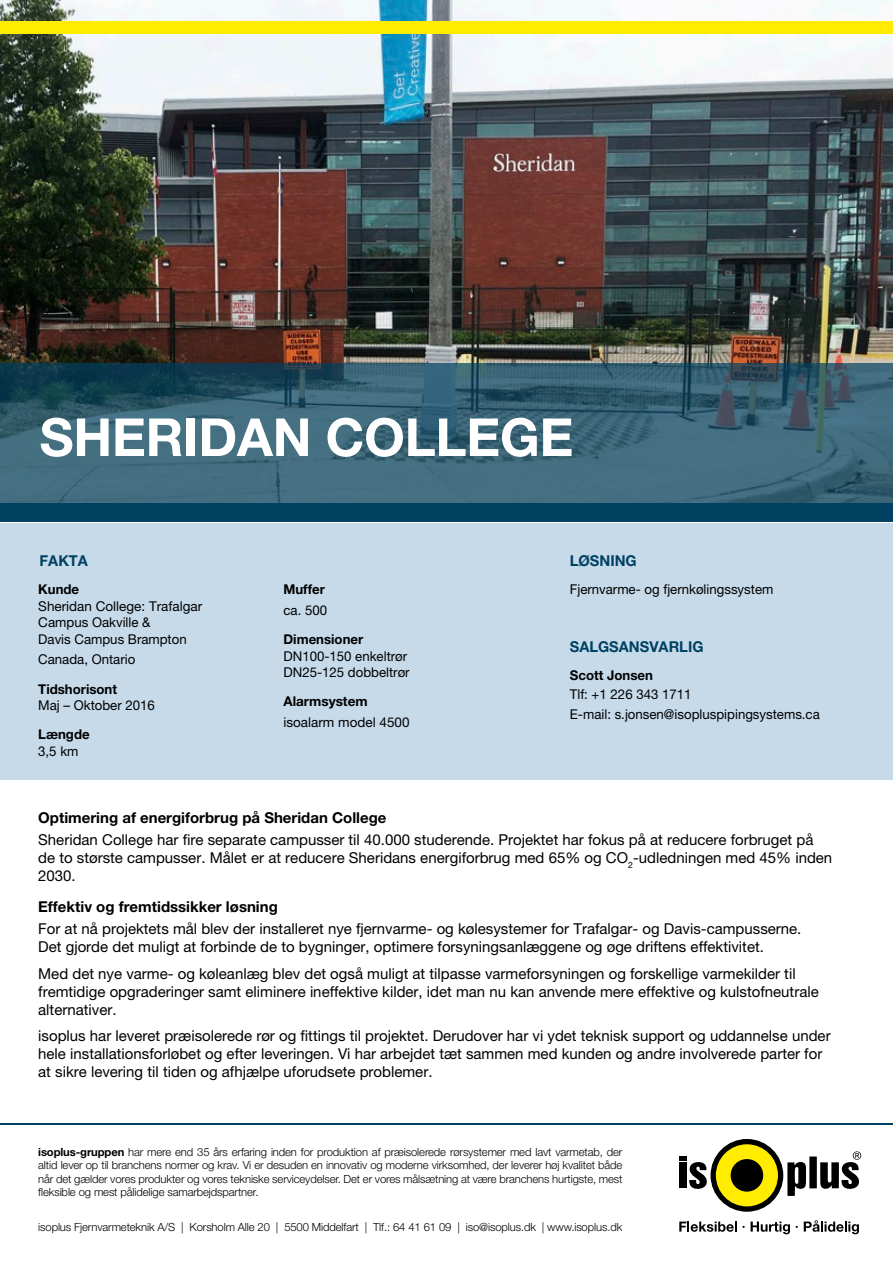
<style>
.page{position:relative;width:893px;height:1263px;background:#fff}
.page>*{position:absolute;margin:0;border:0;box-sizing:border-box;transform-origin:0 0}
.t1{font:700 52.5px "Helvetica Neue LT Pro";letter-spacing:-.005em;color:#fff}
.t2{font:15px/18px "Helvetica Neue LT Pro";color:#000}
.t3{font:700 15px "Helvetica Neue LT Pro";color:#000}
.t4{font:700 15px "Helvetica Neue LT Pro";color:#004162}
.t5{font:13.5px/16.5px "Helvetica Neue LT Pro";color:#000}
.t6{font:700 13.5px "Helvetica Neue LT Pro";color:#000}
.t7{font:300 11.25px/13.5px "Helvetica Neue LT Pro";letter-spacing:-.01em;color:#000;text-align:justify}
.s1{font-weight:700}
</style>
<div class="page">
<img style="left:0;top:0;width:893px;height:364px">
<div style="left:0;top:523px;width:893px;height:256px;background:#c6daea"></div>
<div style="left:0;top:503px;width:893px;height:19px;background:#004162"></div>
<div style="left:0;top:21px;width:893px;height:13px;background:#ffec00"></div>
<svg style="left:0;top:364px;width:893px;height:139px;background:#396375"></svg>
<hr style="left:0;top:1124px;width:893px;height:1px;background:#004162">
<svg style="left:710px;top:1139px;width:73px;height:73px"></svg>
<div style="left:716px;top:1144px;width:62px;height:62px;background:#ffec00;border-radius:50%"></div>
<svg style="left:787px;top:1151px;width:74px;height:45px"></svg>
<svg style="left:679px;top:1156px;width:28px;height:33px"></svg>
<div style="left:679px;top:1162px;width:7px;height:26px;background:#000"></div>
<div style="left:731px;top:1159px;width:32px;height:32px;background:#000;border-radius:50%"></div>
<svg style="left:679px;top:1221px;width:58px;height:11px"></svg>
<svg style="left:751px;top:1221px;width:39px;height:13px"></svg>
<svg style="left:804px;top:1220px;width:55px;height:14px"></svg>
<h1 class="t1" style="left:40px;top:405px;width:535px">SHERIDAN COLLEGE</h1>
<p class="t4" style="left:40px;top:551px;width:50px">FAKTA</p>
<p class="t4" style="left:570px;top:551px;width:68px">LØSNING</p>
<p class="t6" style="left:38px;top:581px;width:42px">Kunde</p>
<p class="t5" style="left:38px;top:597px;width:165px">Sheridan College: Trafalgar<br>Campus Oakville &amp;<br>Davis Campus Brampton</p>
<p class="t5" style="left:38px;top:651px;width:99px">Canada, Ontario</p>
<p class="t6" style="left:38px;top:680px;width:80px">Tidshorisont</p>
<p class="t5" style="left:38px;top:697px;width:118px">Maj – Oktober 2016</p>
<p class="t6" style="left:38px;top:726px;width:53px">Længde</p>
<p class="t5" style="left:38px;top:743px;width:42px">3,5 km</p>
<p class="t6" style="left:283px;top:581px;width:43px">Muffer</p>
<p class="t5" style="left:283px;top:602px;width:45px">ca. 500</p>
<p class="t6" style="left:283px;top:631px;width:81px">Dimensioner</p>
<p class="t5" style="left:283px;top:647px;width:128px">DN100-150 enkeltrør<br>DN25-125 dobbeltrør</p>
<p class="t6" style="left:283px;top:693px;width:86px">Alarmsystem</p>
<p class="t5" style="left:283px;top:714px;width:128px">isoalarm model 4500</p>
<p class="t5" style="left:570px;top:581px;width:205px">Fjernvarme- og fjernkølingssystem</p>
<p class="t4" style="left:570px;top:637px;width:135px">SALGSANSVARLIG</p>
<p class="t6" style="left:570px;top:667px;width:85px">Scott Jonsen</p>
<p class="t5" style="left:570px;top:685px;width:251px;line-height:19.2px">Tlf: +1 226 343 1711<br>E-mail: s.jonsen@isopluspipingsystems.ca</p>
<p class="t3" style="left:38px;top:808px;width:350px">Optimering af energiforbrug på Sheridan College</p>
<p class="t2" style="left:38px;top:831px;width:795px">Sheridan College har fire separate campusser til 40.000 studerende. Projektet har fokus på at reducere forbruget på de to største campusser. Målet er at reducere Sheridans energiforbrug med 65% og CO<sub>2</sub>-udledningen med 45% inden<br>2030.</p>
<p class="t3" style="left:38px;top:897px;width:241px">Effektiv og fremtidssikker løsning</p>
<p class="t2" style="left:38px;top:920px;width:765px">For at nå projektets mål blev der installeret nye fjernvarme- og kølesystemer for Trafalgar- og Davis-campusserne.<br>Det gjorde det muligt at forbinde de to bygninger, optimere forsyningsanlæggene og øge driftens effektivitet.</p>
<p class="t2" style="left:38px;top:964px;width:782px">Med det nye varme- og køleanlæg blev det også muligt at tilpasse varmeforsyningen og forskellige varmekilder til fremtidige opgraderinger samt eliminere ineffektive kilder, idet man nu kan anvende mere effektive og kulstofneutrale alternativer.</p>
<p class="t2" style="left:38px;top:1027px;width:794px">isoplus har leveret præisolerede rør og fittings til projektet. Derudover har vi ydet teknisk support og uddannelse under hele installationsforløbet og efter leveringen. Vi har arbejdet tæt sammen med kunden og andre involverede parter for at sikre levering til tiden og afhjælpe uforudsete problemer.</p>
<p class="t7" style="left:38px;top:1145px;width:586px"><span class="s1">isoplus-gruppen</span> har mere end 35 års erfaring inden for produktion af præisolerede rørsystemer med lavt varmetab, der altid lever op til branchens normer og krav. Vi er desuden en innovativ og moderne virksomhed, der leverer høj kvalitet både når det gælder vores produkter og vores tekniske serviceydelser. Det er vores målsætning at være branchens hurtigste, mest fleksible og mest pålidelige samarbejdspartner.</p>
<p class="t7" style="left:38px;top:1220px;width:586px">isoplus Fjernvarmeteknik A/S | Korsholm Alle 20 | 5500 Middelfart | Tlf.: 64 41 61 09 | iso@isoplus.dk | www.isoplus.dk</p>
</div>
